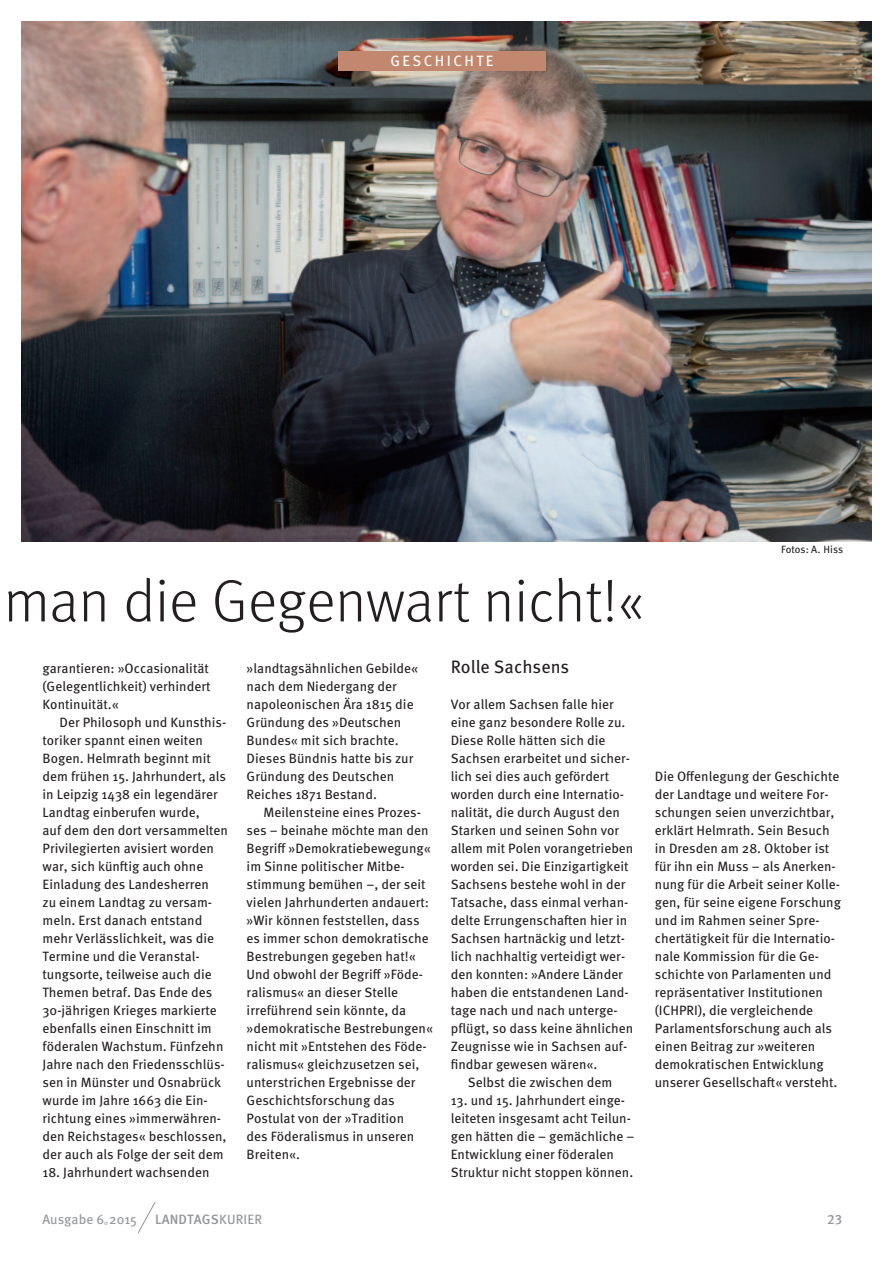
<style>
.page{position:relative;width:893px;height:1263px;background:#fff}
.page>*{position:absolute;margin:0;border:0;box-sizing:border-box;transform-origin:0 0}
.t1{font:300 59.85px "Meta Offc Pro";color:#231f20}
.t2{font:18px "Meta Pro";color:#231f20}
.t3{font:15px "Meta Pro";letter-spacing:.16em;color:#fff}
.t4{font:13.5px/18px "Meta Pro";color:#231f20}
.t5{font:500 13.5px "Meta Pro";letter-spacing:.01em;color:#939598}
.t6{font:13.5px "Meta Pro";color:#939598}
.t7{font:10.5px "Meta Pro";color:#231f20}
.s1{font-weight:400}
</style>
<div class="page">
<img style="left:21px;top:21px;width:851px;height:520px">
<div style="left:338px;top:51px;width:207px;height:20px;background:#c2886f"></div>
<svg style="left:137px;top:1202px;width:19px;height:31px"></svg>
<p class="t3" style="left:390px;top:55px;width:105px">GeSCHICHTe</p>
<h1 class="t1" style="left:4px;top:557px;width:642px">man die Gegenwart nicht!«</h1>
<p class="t4" style="left:43px;top:660px;width:170px;text-align:justify">garantieren: »occasionalität (Gelegentlichkeit) verhindert Kontinuität.«</p>
<p class="t4" style="left:43px;top:714px;width:187px;text-indent:17px">Der Philosoph und Kunsthis&shy;toriker spannt einen weiten<br>Bogen. Helmrath beginnt mit dem frühen 15. Jahrhundert, als in Leipzig 1438 ein legendärer<br>Landtag einberufen wurde,<br>auf dem den dort versammelten<br>Privilegierten avisiert worden war, sich künftig auch ohne einladung des Landesherren<br>zu einem Landtag zu versam&shy;meln. erst danach entstand mehr Verlässlichkeit, was die<br>Termine und die Veranstal&shy;tungsorte, teilweise auch die<br>Themen betraf. Das ende des<br>30-jährigen Krieges markierte ebenfalls einen einschnitt im föderalen Wachstum. Fünfzehn<br>Jahre nach den Friedensschlüs&shy;sen in münster und osnabrück wurde im Jahre 1663 die ein&shy;richtung eines »immerwähren&shy;den Reichstages« beschlossen, der auch als Folge der seit dem</p>
<p class="t4" style="left:43px;top:1164px;width:168px">18. Jahrhundert wachsenden</p>
<p class="t4" style="left:247px;top:660px;width:173px">»landtagsähnlichen Gebilde« nach dem Niedergang der napoleonischen Ära 1815 die<br>Gründung des »Deutschen<br>Bundes« mit sich brachte.<br>Dieses Bündnis hatte bis zur<br>Gründung des Deutschen<br>Reiches 1871 Bestand.</p>
<p class="t4" style="left:247px;top:804px;width:188px;text-indent:17px">meilensteine eines Prozes&shy;ses – beinahe möchte man den<br>Begriff »Demokratiebewegung« im Sinne politischer mitbe&shy;stimmung bemühen –, der seit vielen Jahrhunderten andauert: »Wir können feststellen, dass es immer schon demokratische<br>Bestrebungen gegeben hat!« und obwohl der Begriff »Föde&shy;ralismus« an dieser Stelle irreführend sein könnte, da »demokratische Bestrebungen« nicht mit »entstehen des Föde&shy;ralismus« gleichzusetzen sei, unterstrichen ergebnisse der<br>Geschichtsforschung das<br>Postulat von der »Tradition<br>des Föderalismus in unseren<br>Breiten«.</p>
<p class="t6" style="left:43px;top:1214px;width:96px">Ausgabe 6<sub>°</sub>2015</p>
<p class="t5" style="left:155px;top:1214px;width:108px">LANDTAGS<span class="s1">KuRIeR</span></p>
<h2 class="t2" style="left:451px;top:660px;width:120px">Rolle Sachsens</h2>
<p class="t4" style="left:451px;top:696px;width:165px">Vor allem Sachsen falle hier</p>
<p class="t4" style="left:451px;top:714px;width:176px">eine ganz besondere Rolle zu.</p>
<p class="t4" style="left:451px;top:732px;width:156px">Diese Rolle hätten sich die</p>
<p class="t4" style="left:451px;top:750px;width:181px">Sachsen erarbeitet und sicher-</p>
<p class="t4" style="left:451px;top:768px;width:160px">lich sei dies auch gefördert</p>
<p class="t4" style="left:451px;top:786px;width:175px">worden durch eine Internatio-</p>
<p class="t4" style="left:451px;top:804px;width:171px">nalität, die durch August den</p>
<p class="t4" style="left:451px;top:822px;width:170px">Starken und seinen Sohn vor</p>
<p class="t4" style="left:451px;top:840px;width:184px">allem mit Polen vorangetrieben</p>
<p class="t4" style="left:451px;top:858px;width:179px">worden sei. Die einzigartigkeit</p>
<p class="t4" style="left:451px;top:876px;width:176px">Sachsens bestehe wohl in der</p>
<p class="t4" style="left:451px;top:894px;width:179px">Tatsache, dass einmal verhan-</p>
<p class="t4" style="left:451px;top:912px;width:178px">delte errungenschaften hier in</p>
<p class="t4" style="left:451px;top:930px;width:176px">Sachsen hartnäckig und letzt-</p>
<p class="t4" style="left:451px;top:948px;width:176px">lich nachhaltig verteidigt wer-</p>
<p class="t4" style="left:451px;top:966px;width:174px">den konnten: »Andere Länder</p>
<p class="t4" style="left:451px;top:984px;width:179px">haben die entstandenen Land-</p>
<p class="t4" style="left:451px;top:1002px;width:169px">tage nach und nach unterge-</p>
<p class="t4" style="left:451px;top:1020px;width:184px">pflügt, so dass keine ähnlichen</p>
<p class="t4" style="left:451px;top:1038px;width:178px">Zeugnisse wie in Sachsen auf-</p>
<p class="t4" style="left:451px;top:1056px;width:148px">findbar gewesen wären«.</p>
<p class="t4" style="left:468px;top:1074px;width:146px">Selbst die zwischen dem</p>
<p class="t4" style="left:451px;top:1092px;width:185px">13. und 15. Jahrhundert einge&shy;leiteten insgesamt acht Teilun&shy;gen hätten die – gemächliche – entwicklung einer föderalen<br>Struktur nicht stoppen können.</p>
<p class="t7" style="left:781px;top:546px;width:64px">Fotos: A. Hiss</p>
<p class="t4" style="left:655px;top:768px;width:188px">Die offenlegung der Geschichte der Landtage und weitere For&shy;schungen seien unverzichtbar, erklärt Helmrath. Sein Besuch in Dresden am 28. oktober ist für ihn ein muss – als Anerken&shy;nung für die Arbeit seiner Kolle&shy;gen, für seine eigene Forschung und im Rahmen seiner Spre&shy;chertätigkeit für die Internatio&shy;nale Kommission für die Ge&shy;schichte von Parlamenten und repräsentativer Institutionen (ICHPRI), die vergleichende<br>Parlamentsforschung auch als einen Beitrag zur »weiteren demokratischen entwicklung unserer Gesellschaft« versteht.</p>
<p class="t5" style="left:827px;top:1214px;width:17px">23</p>
</div>
